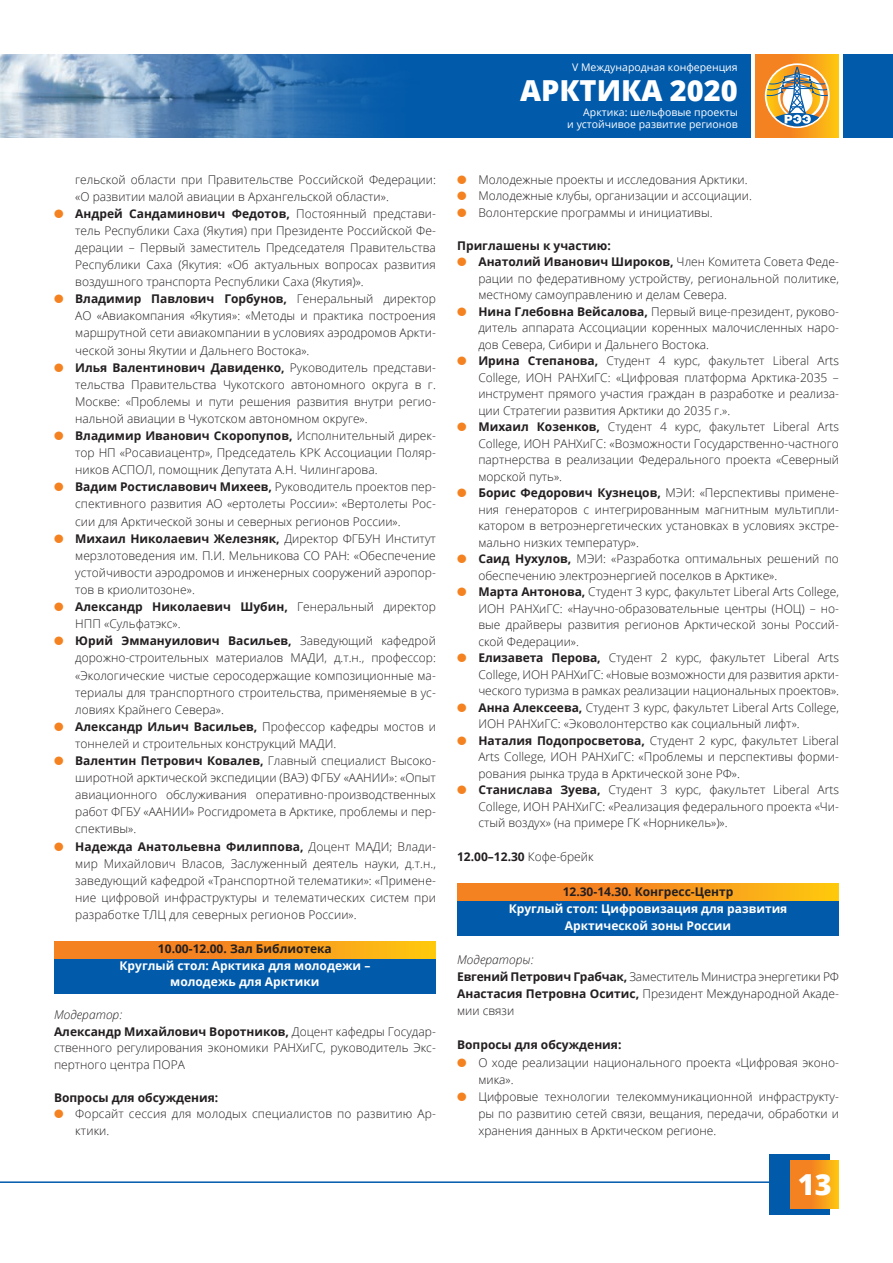
<style>
.page{position:relative;width:893px;height:1263px;background:#fff}
.page>*{position:absolute;margin:0;border:0;box-sizing:border-box;transform-origin:0 0}
.t1{font:800 28.95px "Open Sans";color:#fff}
.t2{font:300 12px/17.1px "Open Sans";color:#231f20;text-align:justify}
.t3{font:700 12px "Open Sans";color:#231f20}
.t4{font:700 12px/16.5px "Open Sans";color:#fff;text-align:center}
.t5{font:italic 300 12px "Open Sans";color:#231f20}
.t6{font:10.5px/12.6px "Open Sans";color:#fff;text-align:right}
.s1{color:#f58220}
.s2{font-weight:700}
.s3{font-weight:300}
</style>
<div class="page">
<div style="left:54px;top:941px;width:382px;height:52px;background:#015aaa"></div>
<div style="left:457px;top:883px;width:382px;height:52px;background:#015aaa"></div>
<svg style="left:54px;top:941px;width:382px;height:17px;background:#f7961b"></svg>
<svg style="left:457px;top:883px;width:382px;height:18px;background:#f7961b"></svg>
<hr style="left:0;top:1181px;width:787px;height:2px;background:#015aaa">
<div style="left:0;top:54px;width:750px;height:83px;background:#015aaa"></div>
<svg style="left:755px;top:54px;width:84px;height:83px;background:#f89a1a"></svg>
<div style="left:844px;top:54px;width:49px;height:83px;background:#015aaa"></div>
<div style="left:769px;top:1155px;width:61px;height:60px;background:#015aaa"></div>
<div style="left:765px;top:63px;width:65px;height:65px;border:3px solid #fff;border-radius:50%"></div>
<svg style="left:767px;top:65px;width:61px;height:61px"></svg>
<img style="left:0;top:54px;width:383px;height:83px">
<svg style="left:791px;top:1161px;width:48px;height:48px;background:#f7951b"></svg>
<p class="t2" style="left:75px;top:170px;width:362px">гельской области при Правительстве Российской Федерации: «О развитии малой авиации в Архангельской области».</p>
<p class="t2" style="left:75px;top:204px;width:362px;text-indent:-21px"><span class="s1">●</span> <span class="s2">Андрей Сандаминович Федотов,</span> Постоянный представи&shy;тель Республики Саха (Якутия) при Президенте Российской Фе&shy;дерации – Первый заместитель Председателя Правительства Республики Саха (Якутия: «Об актуальных вопросах развития воздушного транспорта Республики Саха (Якутия)».</p>
<p class="t2" style="left:75px;top:290px;width:362px;text-indent:-21px"><span class="s1">●</span> <span class="s2">Владимир Павлович Горбунов,</span> Генеральный директор АО «Авиакомпания «Якутия»: «Методы и практика построения маршрутной сети авиакомпании в условиях аэродромов Аркти&shy;ческой зоны Якутии и Дальнего Востока».</p>
<p class="t2" style="left:75px;top:358px;width:362px;text-indent:-21px"><span class="s1">●</span> <span class="s2">Илья Валентинович Давиденко,</span> Руководитель представи&shy;тельства Правительства Чукотского автономного округа в г.<br>Москве: «Проблемы и пути решения развития внутри регио&shy;нальной авиации в Чукотском автономном округе».</p>
<p class="t2" style="left:75px;top:427px;width:362px;text-indent:-21px"><span class="s1">●</span> <span class="s2">Владимир Иванович Скоропупов,</span> Исполнительный дирек&shy;тор НП «Росавиацентр», Председатель КРК Ассоциации Поляр&shy;ников АСПОЛ, помощник Депутата А.Н. Чилингарова.</p>
<p class="t2" style="left:75px;top:478px;width:362px;text-indent:-21px"><span class="s1">●</span> <span class="s2">Вадим Ростиславович Михеев,</span> Руководитель проектов пер&shy;спективного развития АО «ертолеты России»: «Вертолеты Рос&shy;сии для Арктической зоны и северных регионов России».</p>
<p class="t2" style="left:75px;top:529px;width:362px;text-indent:-21px"><span class="s1">●</span> <span class="s2">Михаил Николаевич Железняк,</span> Директор ФГБУН Институт мерзлотоведения им. П.И. Мельникова СО РАН: «Обеспечение устойчивости аэродромов и инженерных сооружений аэропор&shy;тов в криолитозоне».</p>
<p class="t2" style="left:75px;top:598px;width:362px;text-indent:-21px"><span class="s1">●</span> <span class="s2">Александр Николаевич Шубин,</span> Генеральный директор<br>НПП «Сульфатэкс».</p>
<p class="t2" style="left:75px;top:632px;width:362px;text-indent:-21px"><span class="s1">●</span> <span class="s2">Юрий Эммануилович Васильев,</span> Заведующий кафедрой дорожно-строительных материалов МАДИ, д.т.н., профессор: «Экологические чистые серосодержащие композиционные ма&shy;териалы для транспортного строительства, применяемые в ус&shy;ловиях Крайнего Севера».</p>
<p class="t2" style="left:75px;top:717px;width:362px;text-indent:-21px"><span class="s1">●</span> <span class="s2">Александр Ильич Васильев,</span> Профессор кафедры мостов и тоннелей и строительных конструкций МАДИ.</p>
<p class="t2" style="left:75px;top:752px;width:362px;text-indent:-21px"><span class="s1">●</span> <span class="s2">Валентин Петрович Ковалев,</span> Главный специалист Высоко&shy;широтной арктической экспедиции (ВАЭ) ФГБУ «ААНИИ»: «Опыт авиационного обслуживания оперативно-производственных работ ФГБУ «ААНИИ» Росгидромета в Арктике, проблемы и пер&shy;спективы».</p>
<p class="t2" style="left:75px;top:837px;width:362px;text-indent:-21px"><span class="s1">●</span> <span class="s2">Надежда Анатольевна Филиппова,</span> Доцент МАДИ; Влади&shy;мир Михайлович Власов, Заслуженный деятель науки, д.т.н., заведующий кафедрой «Транспортной телематики»: «Примене&shy;ние цифровой инфраструктуры и телематических систем при разработке ТЛЦ для северных регионов России».</p>
<p class="t3" style="left:158px;top:940px;width:175px">10.00-12.00. Зал Библиотека</p>
<p class="t4" style="left:120px;top:957px;width:252px">Круглый стол: Арктика для молодежи – молодежь для Арктики</p>
<p class="t5" style="left:54px;top:1006px;width:70px">Модератор:</p>
<p class="t2" style="left:54px;top:1023px;width:383px;line-height:16.5px"><span class="s2">Александр Михайлович Воротников,</span> Доцент кафедры Государ&shy;ственного регулирования экономики РАНХиГС, руководитель Экс&shy;пертного центра ПОРА</p>
<p class="t3" style="left:54px;top:1089px;width:166px">Вопросы для обсуждения:</p>
<p class="t2" style="left:75px;top:1105px;width:362px;line-height:16.5px;text-indent:-21px"><span class="s1">●</span> Форсайт сессия для молодых специалистов по развитию Ар&shy;ктики.</p>
<p class="t6" style="left:572px;top:61px;width:167px">V Международная конференция</p>
<p class="t6" style="left:567px;top:105px;width:172px">Арктика: шельфовые проекты<br>и устойчивое развитие регионов</p>
<p class="t1" style="left:520px;top:68px;width:219px">АРКТИКА 2020</p>
<p class="t2" style="left:457px;top:170px;width:292px"><span class="s1">●</span> Молодежные проекты и исследования Арктики.</p>
<p class="t2" style="left:457px;top:187px;width:296px"><span class="s1">●</span> Молодежные клубы, организации и ассоциации.</p>
<p class="t2" style="left:457px;top:203px;width:257px"><span class="s1">●</span> Волонтерские программы и инициативы.</p>
<p class="t3" style="left:457px;top:237px;width:155px">Приглашены к участию:</p>
<p class="t2" style="left:478px;top:253px;width:362px;line-height:16.5px;text-indent:-21px"><span class="s1">●</span> <span class="s2">Анатолий Иванович Широков,</span> Член Комитета Совета Феде&shy;рации по федеративному устройству, региональной политике, местному самоуправлению и делам Севера.</p>
<p class="t2" style="left:478px;top:303px;width:362px;line-height:16.5px;text-indent:-21px"><span class="s1">●</span> <span class="s2">Нина Глебовна Вейсалова,</span> Первый вице-президент, руково&shy;дитель аппарата Ассоциации коренных малочисленных наро&shy;дов Севера, Сибири и Дальнего Востока.</p>
<p class="t2" style="left:478px;top:352px;width:362px;line-height:16.5px;text-indent:-21px"><span class="s1">●</span> <span class="s2">Ирина Степанова,</span> Студент 4 курс, факультет Liberal Arts College, ИОН РАНХиГС: «Цифровая платформа Арктика-2035 – инструмент прямого участия граждан в разработке и реализа&shy;ции Стратегии развития Арктики до 2035 г.».</p>
<p class="t2" style="left:478px;top:418px;width:362px;line-height:16.5px;text-indent:-21px"><span class="s1">●</span> <span class="s2">Михаил Козенков,</span> Студент 4 курс, факультет Liberal Arts College, ИОН РАНХиГС: «Возможности Государственно-частного партнерства в реализации Федерального проекта «Северный морской путь».</p>
<p class="t2" style="left:478px;top:484px;width:362px;line-height:16.5px;text-indent:-21px"><span class="s1">●</span> <span class="s2">Борис Федорович Кузнецов,</span> МЭИ: «Перспективы примене&shy;ния генераторов с интегрированным магнитным мультипли&shy;катором в ветроэнергетических установках в условиях экстре&shy;мально низких температур».</p>
<p class="t2" style="left:478px;top:550px;width:362px;line-height:16.5px;text-indent:-21px"><span class="s1">●</span> <span class="s2">Саид Нухулов,</span> МЭИ: «Разработка оптимальных решений по обеспечению электроэнергией поселков в Арктике».</p>
<p class="t2" style="left:478px;top:583px;width:362px;line-height:16.5px;text-indent:-21px"><span class="s1">●</span> <span class="s2">Марта Антонова,</span> Студент 3 курс, факультет Liberal Arts College, ИОН РАНХиГС: «Научно-образовательные центры (НОЦ) – но&shy;вые драйверы развития регионов Арктической зоны Россий&shy;ской Федерации».</p>
<p class="t2" style="left:478px;top:649px;width:362px;line-height:16.5px;text-indent:-21px"><span class="s1">●</span> <span class="s2">Елизавета Перова,</span> Студент 2 курс, факультет Liberal Arts College, ИОН РАНХиГС: «Новые возможности для развития аркти&shy;ческого туризма в рамках реализации национальных проектов».</p>
<p class="t2" style="left:478px;top:699px;width:362px;line-height:16.5px;text-indent:-21px"><span class="s1">●</span> <span class="s2">Анна Алексеева,</span> Студент 3 курс, факультет Liberal Arts College,<br>ИОН РАНХиГС: «Эковолонтерство как социальный лифт».</p>
<p class="t2" style="left:478px;top:732px;width:362px;line-height:16.5px;text-indent:-21px"><span class="s1">●</span> <span class="s2">Наталия Подопросветова,</span> Студент 2 курс, факультет Liberal Arts College, ИОН РАНХиГС: «Проблемы и перспективы форми&shy;рования рынка труда в Арктической зоне РФ».</p>
<p class="t2" style="left:478px;top:781px;width:362px;line-height:16.5px;text-indent:-21px"><span class="s1">●</span> <span class="s2">Станислава Зуева,</span> Студент 3 курс, факультет Liberal Arts College, ИОН РАНХиГС: «Реализация федерального проекта «Чи&shy;стый воздух» (на примере ГК «Норникель»)».</p>
<p class="t3" style="left:457px;top:848px;width:138px">12.00–12.30 <span class="s3">Кофе-брейк</span></p>
<p class="t3" style="left:563px;top:883px;width:172px">12.30-14.30. Конгресс-Центр</p>
<p class="t4" style="left:509px;top:899px;width:280px;line-height:17.1px">Круглый стол: Цифровизация для развития<br>Арктической зоны России</p>
<p class="t5" style="left:457px;top:951px;width:78px">Модераторы:</p>
<p class="t2" style="left:457px;top:968px;width:383px"><span class="s2">Евгений Петрович Грабчак,</span> Заместитель Министра энергетики РФ</p>
<p class="t2" style="left:457px;top:985px;width:383px"><span class="s2">Анастасия Петровна Оситис,</span> Президент Международной Акаде&shy;мии связи</p>
<p class="t3" style="left:457px;top:1036px;width:166px">Вопросы для обсуждения:</p>
<p class="t2" style="left:478px;top:1053px;width:362px;text-indent:-21px"><span class="s1">●</span> О ходе реализации национального проекта «Цифровая эконо&shy;мика».</p>
<p class="t2" style="left:478px;top:1087px;width:362px;text-indent:-21px"><span class="s1">●</span> Цифровые технологии телекоммуникационной инфраструкту&shy;ры по развитию сетей связи, вещания, передачи, обработки и хранения данных в Арктическом регионе.</p>
<p class="t1" style="left:798px;top:1163px;width:35px">13</p>
</div>
